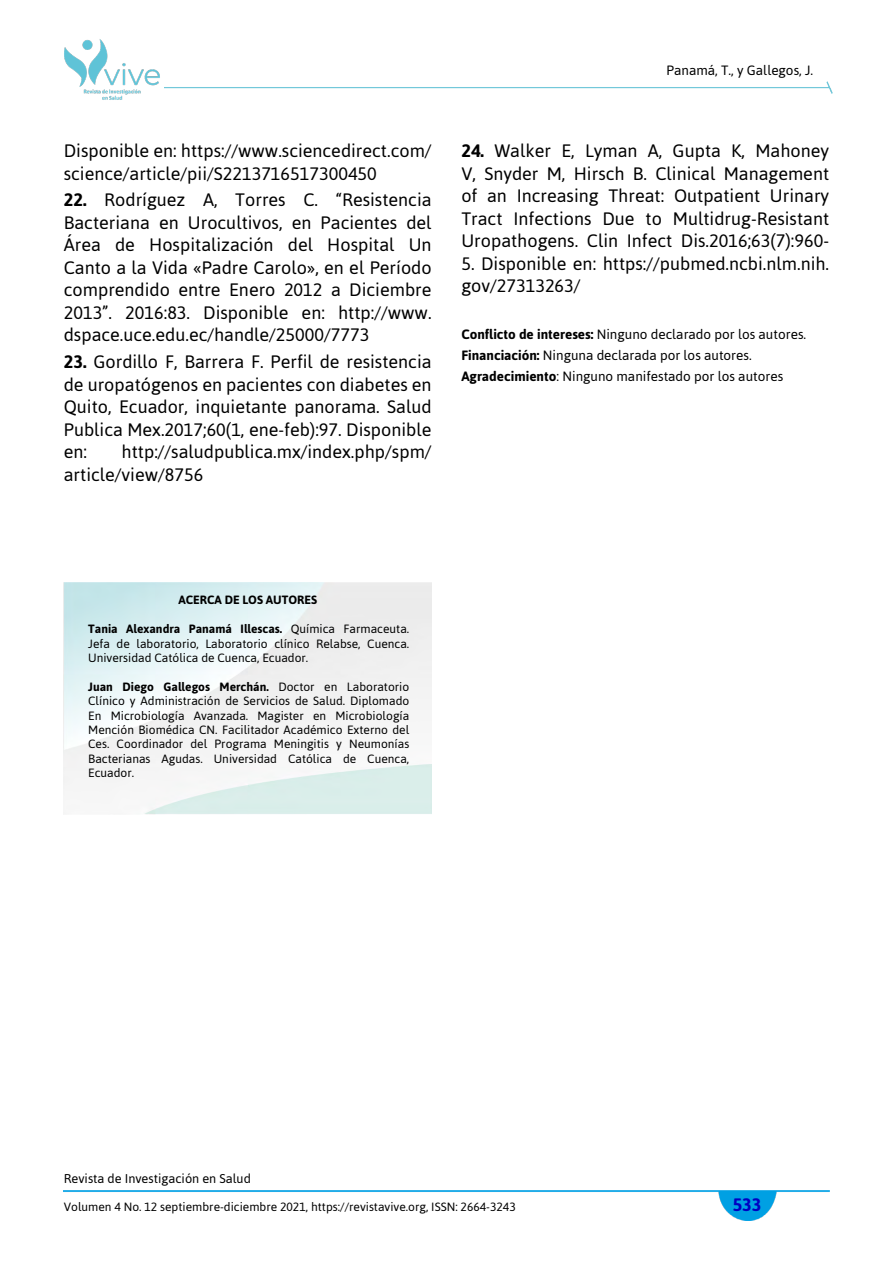
<style>
.page{position:relative;width:893px;height:1263px;background:#fff}
.page>*{position:absolute;margin:0;border:0;box-sizing:border-box;transform-origin:0 0}
.t1{font:18px/22.5px "Asap";color:#000}
.t2{font:700 18px "Asap";color:#0000c2}
.t3{font:13.5px/21px "Asap";color:#000}
.t4{font:12.75px "Asap";color:#000}
.t5{font:12px/14.4px "Asap";color:#000;text-align:justify}
.t6{font:700 12px "Asap";color:#000}
.s1{font-weight:700}
</style>
<div class="page">
<img style="left:165px;top:82px;width:667px;height:11px">
<img style="left:64px;top:39px;width:101px;height:61px">
<img style="left:64px;top:1190px;width:765px;height:30px">
<p class="t1" style="left:64px;top:139px;width:369px">Disponible en: https://www.sciencedirect.com/ science/article/pii/S2213716517300450</p>
<p class="t1" style="left:64px;top:189px;width:369px;text-align:justify"><span class="s1">22.</span> Rodríguez A, Torres C. “Resistencia Bacteriana en Urocultivos, en Pacientes del Área de Hospitalización del Hospital Un Canto a la Vida «Padre Carolo», en el Período comprendido entre Enero 2012 a Diciembre 2013”. 2016:83. Disponible en: http://www. dspace.uce.edu.ec/handle/25000/7773</p>
<p class="t1" style="left:64px;top:350px;width:369px;text-align:justify"><span class="s1">23.</span> Gordillo F, Barrera F. Perfil de resistencia de uropatógenos en pacientes con diabetes en Quito, Ecuador, inquietante panorama. Salud Publica Mex.2017;60(1, ene-feb):97. Disponible en:</p>
<p class="t1" style="left:64px;top:440px;width:369px;text-indent:58px">http://saludpublica.mx/index.php/spm/ article/view/8756</p>
<p class="t3" style="left:666px;top:60px;width:148px">Panamá, T., y Gallegos, J.</p>
<p class="t1" style="left:461px;top:139px;width:369px;text-align:justify"><span class="s1">24.</span> Walker E, Lyman A, Gupta K, Mahoney V, Snyder M, Hirsch B. Clinical Management of an Increasing Threat: Outpatient Urinary Tract Infections Due to Multidrug-Resistant Uropathogens. Clin Infect Dis.2016;63(7):960-</p>
<p class="t1" style="left:461px;top:252px;width:369px">5. Disponible en: https://pubmed.ncbi.nlm.nih. gov/27313263/</p>
<p class="t3" style="left:461px;top:324px;width:346px"><span class="s1">Conflicto de intereses:</span> Ninguno declarado por los autores.<br><span class="s1">Financiación:</span> Ninguna declarada por los autores.<br><span class="s1">Agradecimiento</span>: Ninguno manifestado por los autores</p>
<p class="t6" style="left:178px;top:593px;width:140px">ACERCA DE LOS AUTORES</p>
<p class="t5" style="left:88px;top:622px;width:323px"><span class="s1">Tania Alexandra Panamá Illescas.</span> Química Farmaceuta.<br>Jefa de laboratorio, Laboratorio clínico Relabse, Cuenca.<br>Universidad Católica de Cuenca, Ecuador.</p>
<p class="t5" style="left:88px;top:679px;width:323px"><span class="s1">Juan Diego Gallegos Merchán.</span> Doctor en Laboratorio Clínico y Administración de Servicios de Salud. Diplomado En Microbiología Avanzada. Magister en Microbiología Mención Biomédica CN. Facilitador Académico Externo del Ces. Coordinador del Programa Meningitis y Neumonías Bacterianas Agudas. Universidad Católica de Cuenca, Ecuador.</p>
<p class="t4" style="left:64px;top:1171px;width:189px">Revista de Investigación en Salud</p>
<p class="t5" style="left:64px;top:1200px;width:453px">Volumen 4 No. 12 septiembre-diciembre 2021, https://revistavive.org, ISSN: 2664-3243</p>
<p class="t2" style="left:733px;top:1194px;width:30px">533</p>
</div>
